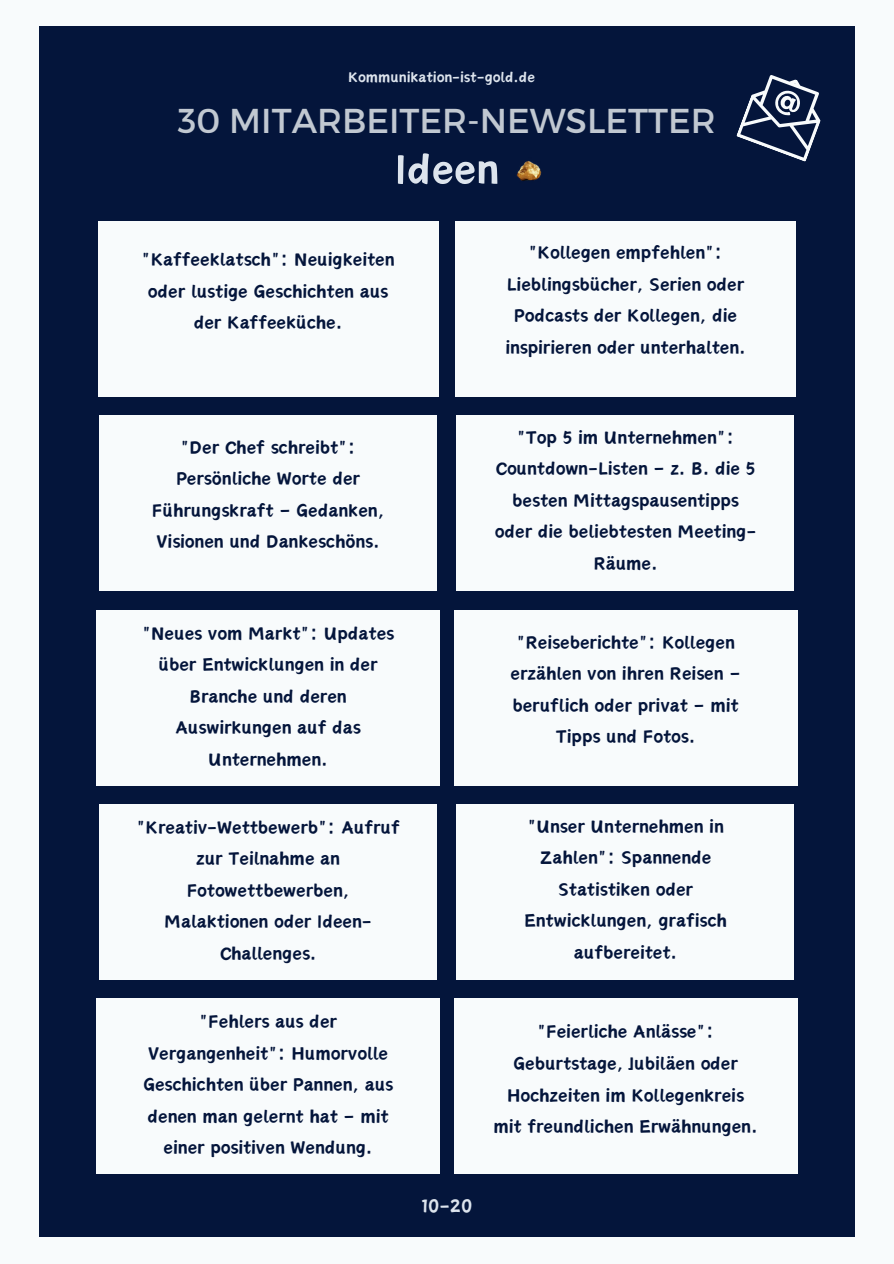
<style>
.page{position:relative;width:894px;height:1264px;background:#fff}
.page>*{position:absolute;margin:0;border:0;box-sizing:border-box;transform-origin:0 0}
.t1{font:52.35px "Canva Sword Like Dream";color:#dde4ed}
.t2{font:34.5px "Montserrat";color:#c1c8d1}
.t3{font:23.85px "Canva Sword Like Dream";color:#dde4ed}
.t4{font:22.5px/31.5px "Canva Sword Like Dream";color:#04153b;text-align:center}
.t5{font:18px "Canva Sword Like Dream";color:#dde4ed}
</style>
<div class="page">
<div style="left:0;top:0;width:893px;height:1263px;background:#f8fbfc"></div>
<div style="left:39px;top:27px;width:815px;height:1209px;background:#04153b"></div>
<div style="left:98px;top:221px;width:340px;height:175px;background:#f8fbfc"></div>
<div style="left:455px;top:221px;width:340px;height:175px;background:#f8fbfc"></div>
<div style="left:99px;top:415px;width:337px;height:176px;background:#f8fbfc"></div>
<div style="left:456px;top:415px;width:337px;height:176px;background:#f8fbfc"></div>
<div style="left:96px;top:610px;width:344px;height:175px;background:#f8fbfc"></div>
<div style="left:453px;top:610px;width:344px;height:175px;background:#f8fbfc"></div>
<div style="left:99px;top:804px;width:337px;height:175px;background:#f8fbfc"></div>
<div style="left:456px;top:804px;width:337px;height:175px;background:#f8fbfc"></div>
<div style="left:96px;top:998px;width:344px;height:176px;background:#f8fbfc"></div>
<div style="left:453px;top:998px;width:344px;height:176px;background:#f8fbfc"></div>
<img style="left:516px;top:161px;width:26px;height:20px">
<svg style="left:736px;top:75px;width:84px;height:87px"></svg>
<p class="t5" style="left:348px;top:65px;width:188px">Kommunikation-ist-gold.de</p>
<h2 class="t2" style="left:178px;top:99px;width:539px">30 MITARBEITER-NEWSLETTER</h2>
<h1 class="t1" style="left:394px;top:134px;width:105px">Ideen</h1>
<p class="t4" style="left:142px;top:243px;width:254px">"Kaffeeklatsch": Neuigkeiten oder lustige Geschichten aus der Kaffeeküche.</p>
<p class="t4" style="left:505px;top:236px;width:242px">"Kollegen empfehlen":<br>Lieblingsbücher, Serien oder<br>Podcasts der Kollegen, die inspirieren oder unterhalten.</p>
<p class="t4" style="left:152px;top:430px;width:234px">"Der Chef schreibt":<br>Persönliche Worte der<br>Führungskraft – Gedanken,<br>Visionen und Dankeschöns.</p>
<p class="t4" style="left:494px;top:420px;width:263px">"Top 5 im Unternehmen":<br>Countdown-Listen – z. B. die 5 besten Mittagspausentipps oder die beliebtesten Meeting-<br>Räume.</p>
<p class="t4" style="left:142px;top:616px;width:253px">"Neues vom Markt": Updates über Entwicklungen in der<br>Branche und deren<br>Auswirkungen auf das<br>Unternehmen.</p>
<p class="t4" style="left:510px;top:625px;width:231px">"Reiseberichte": Kollegen erzählen von ihren Reisen – beruflich oder privat – mit<br>Tipps und Fotos.</p>
<p class="t4" style="left:136px;top:810px;width:265px">"Kreativ-Wettbewerb": Aufruf zur Teilnahme an<br>Fotowettbewerben,<br>Malaktionen oder Ideen-<br>Challenges.</p>
<p class="t4" style="left:524px;top:809px;width:204px">"Unser Unternehmen in<br>Zahlen": Spannende<br>Statistiken oder<br>Entwicklungen, grafisch aufbereitet.</p>
<p class="t4" style="left:143px;top:1004px;width:251px">"Fehlers aus der<br>Vergangenheit": Humorvolle<br>Geschichten über Pannen, aus denen man gelernt hat – mit einer positiven Wendung.</p>
<p class="t4" style="left:493px;top:1015px;width:265px">"Feierliche Anlässe":<br>Geburtstage, Jubiläen oder<br>Hochzeiten im Kollegenkreis mit freundlichen Erwähnungen.</p>
<p class="t3" style="left:421px;top:1189px;width:53px">10-20</p>
</div>
